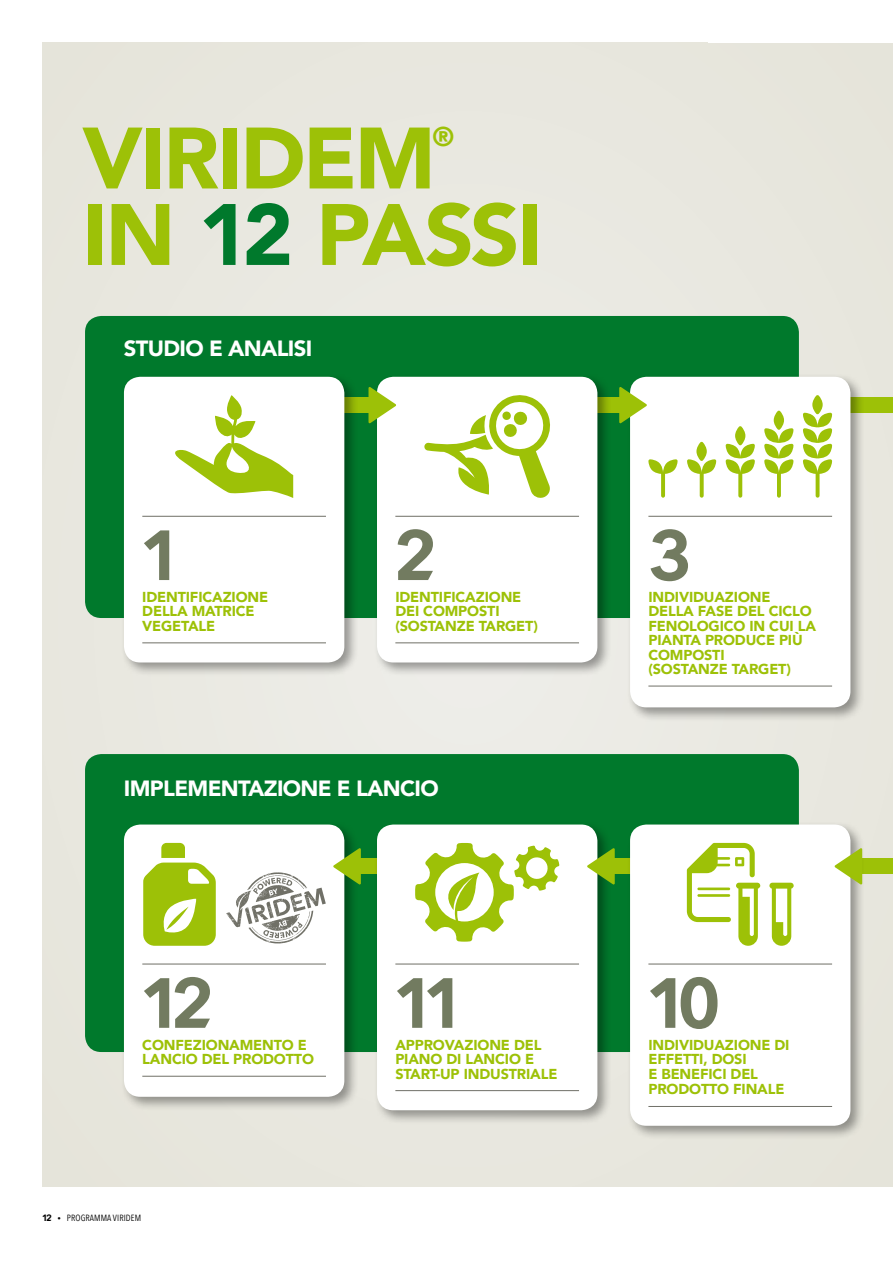
<style>
.page{position:relative;width:893px;height:1263px;background:#fff}
.page>*{position:absolute;margin:0;border:0;box-sizing:border-box;transform-origin:0 0}
.t1{font:900 85.95px "Avenir";letter-spacing:-.03em;color:#9dc107}
.t2{font:69.15px "Ilsanew";color:#727b60}
.t3{font:900 27.15px "Avenir";color:#9dc107}
.t4{font:900 22.05px "Avenir";letter-spacing:-.03em;color:#fff}
.t5{font:900 14.4px/14.4px "Avenir";letter-spacing:-.01em;color:#9dc107}
.t6{font:9px "Avenir Next Condensed";letter-spacing:.01em;color:#000}
.s1{color:#00792c}
.s2{font-family:"Ilsanew"}
</style>
<div class="page">
<div style="left:43px;top:43px;width:850px;height:1143px;background:#e8e7df"></div>
<div style="left:822px;top:397px;width:71px;height:16px;background:#9dc107"></div>
<div style="left:85px;top:754px;width:714px;height:298px;background:#00792c;border-radius:16px"></div>
<div style="left:85px;top:316px;width:714px;height:302px;background:#00792c;border-radius:16px"></div>
<div style="left:310px;top:397px;width:67px;height:16px;background:#9dc107"></div>
<div style="left:561px;top:397px;width:67px;height:16px;background:#9dc107"></div>
<div style="left:120px;top:373px;width:239px;height:304px;background:#000;opacity:.38"></div>
<div style="left:124px;top:377px;width:220px;height:285px;background:#fff;border-radius:16px"></div>
<hr style="left:142px;top:516px;width:184px;height:1px;background:#707067">
<hr style="left:142px;top:642px;width:184px;height:1px;background:#707067">
<svg style="left:175px;top:395px;width:118px;height:103px"></svg>
<div style="left:374px;top:373px;width:238px;height:304px;background:#000;opacity:.38"></div>
<div style="left:377px;top:377px;width:220px;height:285px;background:#fff;border-radius:16px"></div>
<hr style="left:395px;top:516px;width:184px;height:1px;background:#707067">
<hr style="left:395px;top:642px;width:184px;height:1px;background:#707067">
<svg style="left:424px;top:395px;width:126px;height:103px"></svg>
<div style="left:627px;top:373px;width:238px;height:349px;background:#000;opacity:.38"></div>
<div style="left:630px;top:377px;width:220px;height:330px;background:#fff;border-radius:16px"></div>
<hr style="left:648px;top:516px;width:184px;height:1px;background:#707067">
<hr style="left:648px;top:686px;width:184px;height:1px;background:#707067">
<svg style="left:764px;top:411px;width:29px;height:87px"></svg>
<svg style="left:803px;top:395px;width:29px;height:103px"></svg>
<svg style="left:726px;top:426px;width:29px;height:72px"></svg>
<svg style="left:648px;top:459px;width:30px;height:39px"></svg>
<svg style="left:687px;top:442px;width:29px;height:56px"></svg>
<svg style="left:368px;top:387px;width:28px;height:36px"></svg>
<svg style="left:619px;top:387px;width:28px;height:36px"></svg>
<div style="left:853px;top:859px;width:40px;height:15px;background:#9dc107"></div>
<div style="left:606px;top:859px;width:67px;height:15px;background:#9dc107"></div>
<div style="left:352px;top:859px;width:67px;height:15px;background:#9dc107"></div>
<div style="left:374px;top:821px;width:238px;height:304px;background:#000;opacity:.38"></div>
<div style="left:377px;top:824px;width:220px;height:286px;background:#fff;border-radius:16px"></div>
<hr style="left:395px;top:963px;width:184px;height:1px;background:#707067">
<hr style="left:395px;top:1090px;width:184px;height:1px;background:#707067">
<svg style="left:415px;top:843px;width:144px;height:99px"></svg>
<div style="left:627px;top:821px;width:238px;height:319px;background:#000;opacity:.38"></div>
<div style="left:630px;top:824px;width:220px;height:302px;background:#fff;border-radius:16px"></div>
<hr style="left:648px;top:963px;width:184px;height:1px;background:#707067">
<hr style="left:648px;top:1106px;width:184px;height:1px;background:#707067">
<svg style="left:687px;top:843px;width:73px;height:103px"></svg>
<svg style="left:769px;top:883px;width:25px;height:63px"></svg>
<div style="left:120px;top:821px;width:239px;height:290px;background:#000;opacity:.38"></div>
<div style="left:124px;top:824px;width:220px;height:273px;background:#fff;border-radius:16px"></div>
<hr style="left:142px;top:963px;width:184px;height:1px;background:#707067">
<hr style="left:142px;top:1076px;width:184px;height:1px;background:#707067">
<svg style="left:587px;top:848px;width:28px;height:36px"></svg>
<svg style="left:333px;top:848px;width:28px;height:36px"></svg>
<svg style="left:143px;top:843px;width:73px;height:103px"></svg>
<svg style="left:226px;top:872px;width:100px;height:72px"></svg>
<svg style="left:835px;top:848px;width:27px;height:36px"></svg>
<h1 class="t1" style="left:82px;top:85px;width:355px">VIRIDEM</h1>
<h3 class="t3" style="left:432px;top:113px;width:23px">®</h3>
<h1 class="t1" style="left:82px;top:161px;width:462px">IN <span class="s1">12</span> PASSI</h1>
<h3 class="t4" style="left:124px;top:329px;width:190px">STUDIO E ANALISI</h3>
<h2 class="t2" style="left:142px;top:514px;width:32px">1</h2>
<p class="t5" style="left:142px;top:589px;width:127px">IDENTIFICAZIONE<br>DELLA MATRICE<br>VEGETALE</p>
<h2 class="t2" style="left:395px;top:514px;width:41px">2</h2>
<p class="t5" style="left:395px;top:589px;width:144px">IDENTIFICAZIONE<br>DEI COMPOSTI (SOSTANZE TARGET)</p>
<h3 class="t4" style="left:124px;top:769px;width:316px">IMPLEMENTAZIONE E LANCIO</h3>
<h2 class="t2" style="left:142px;top:962px;width:72px">12</h2>
<p class="t5" style="left:142px;top:1037px;width:173px">CONFEZIONAMENTO E<br>LANCIO DEL PRODOTTO</p>
<p class="t6" style="left:43px;top:1210px;width:100px"><span class="s2">12 •</span> PROGRAMMA VIRIDEM</p>
<h2 class="t2" style="left:395px;top:962px;width:62px">11</h2>
<p class="t5" style="left:395px;top:1037px;width:164px">APPROVAZIONE DEL<br>PIANO DI LANCIO E<br>START-UP INDUSTRIALE</p>
<h2 class="t2" style="left:648px;top:514px;width:43px">3</h2>
<p class="t5" style="left:648px;top:589px;width:169px">INDIVIDUAZIONE<br>DELLA FASE DEL CICLO<br>FENOLOGICO IN CUI LA<br>PIANTA PRODUCE PIÙ<br>COMPOSTI<br>(SOSTANZE TARGET)</p>
<h2 class="t2" style="left:648px;top:962px;width:73px">10</h2>
<p class="t5" style="left:648px;top:1037px;width:143px">INDIVIDUAZIONE DI<br>EFFETTI, DOSI<br>E BENEFICI DEL</p>
<p class="t5" style="left:648px;top:1082px;width:138px">PRODOTTO FINALE</p>
</div>
